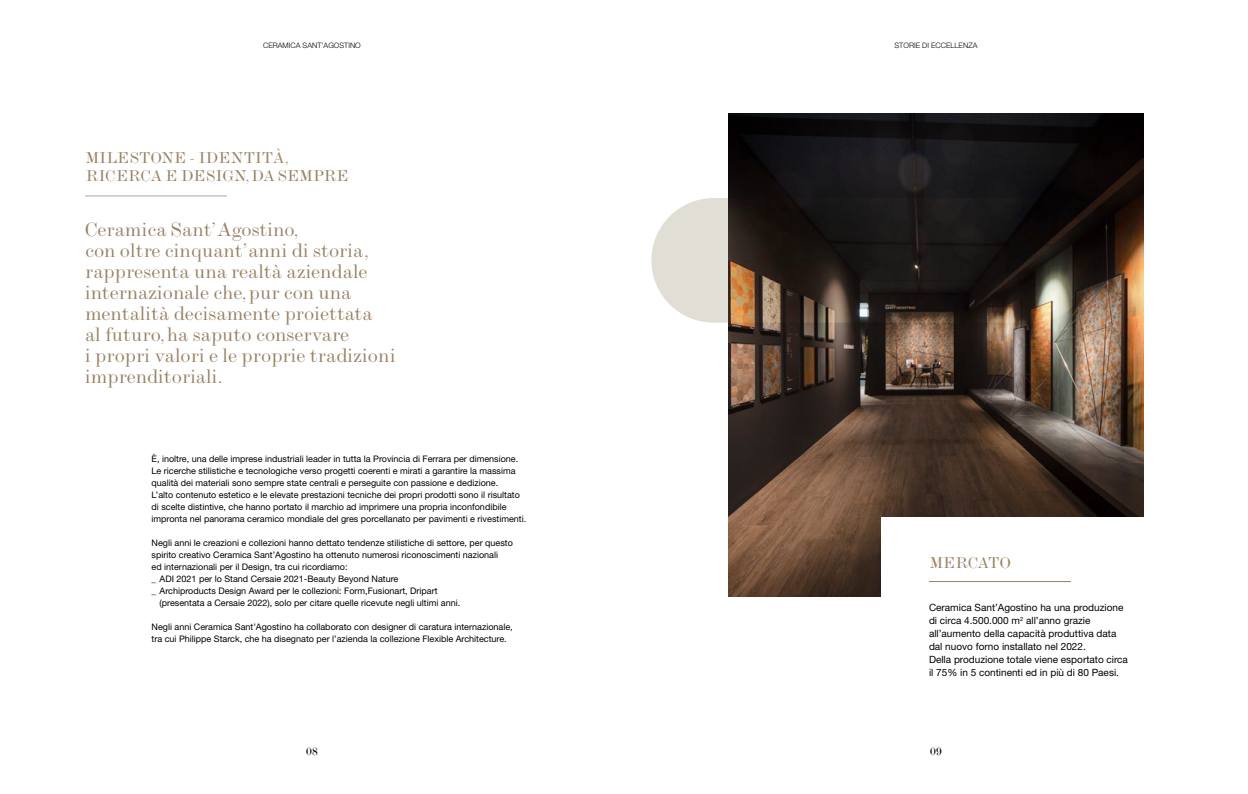
<style>
.page{position:relative;width:1248px;height:794px;background:#fff}
.page>*{position:absolute;margin:0;border:0;box-sizing:border-box;transform-origin:0 0}
.t1{font:20px/21px "Baron MT Modern Text";color:#998165}
.t2{font:16px/18px "Baron MT Modern Text";color:#998165}
.t3{font:11.4px "Baron MT Modern Text";color:#000}
.t4{font:10px/13px "Helvetica Neue LT Std";color:#000}
.t5{font:9px/12px "Helvetica Neue LT Std";color:#000}
.t6{font:300 7.5px "Helvetica Neue LT Std";color:#000}
</style>
<div class="page">
<img style="left:728px;top:113px;width:415px;height:484px">
<svg style="left:651px;top:198px;width:442px;height:125px"></svg>
<div style="left:880px;top:517px;width:301px;height:192px;background:#fff"></div>
<hr style="left:928px;top:581px;width:142px;height:1px;background:#998165">
<hr style="left:85px;top:196px;width:142px;height:1px;background:#b0ad9b">
<p class="t6" style="left:263px;top:41px;width:99px">CERAMICA SANT’AGOSTINO</p>
<p class="t6" style="left:894px;top:41px;width:84px">STORIE DI ECCELLENZA</p>
<h2 class="t2" style="left:86px;top:149px;width:264px">MILESTONE - IDENTITÀ,<br>RICERCA E DESIGN, DA SEMPRE</h2>
<p class="t1" style="left:85px;top:218px;width:312px">Ceramica Sant’Agostino,<br>con oltre cinquant’anni di storia, rappresenta una realtà aziendale internazionale che, pur con una mentalità decisamente proiettata<br>al futuro, ha saputo conservare<br>i propri valori e le proprie tradizioni imprenditoriali.</p>
<p class="t5" style="left:151px;top:452px;width:376px">È, inoltre, una delle imprese industriali leader in tutta la Provincia di Ferrara per dimensione.<br>Le ricerche stilistiche e tecnologiche verso progetti coerenti e mirati a garantire la massima qualità dei materiali sono sempre state centrali e perseguite con passione e dedizione.<br>L’alto contenuto estetico e le elevate prestazioni tecniche dei propri prodotti sono il risultato di scelte distintive, che hanno portato il marchio ad imprimere una propria inconfondibile impronta nel panorama ceramico mondiale del gres porcellanato per pavimenti e rivestimenti.</p>
<p class="t5" style="left:151px;top:536px;width:363px">Negli anni le creazioni e collezioni hanno dettato tendenze stilistiche di settore, per questo</p>
<p class="t5" style="left:151px;top:548px;width:348px">spirito creativo Ceramica Sant’Agostino ha ottenuto numerosi riconoscimenti nazionali</p>
<p class="t5" style="left:151px;top:560px;width:198px">ed internazionali per il Design, tra cui ricordiamo:</p>
<p class="t5" style="left:151px;top:572px;width:248px">_ ADI 2021 per lo Stand Cersaie 2021-Beauty Beyond Nature</p>
<p class="t5" style="left:151px;top:584px;width:287px">_ Archiproducts Design Award per le collezioni: Form,Fusionart, Dripart</p>
<p class="t5" style="left:159px;top:596px;width:302px">(presentata a Cersaie 2022), solo per citare quelle ricevute negli ultimi anni.</p>
<p class="t5" style="left:151px;top:620px;width:363px">Negli anni Ceramica Sant’Agostino ha collaborato con designer di caratura internazionale, tra cui Philippe Starck, che ha disegnato per l’azienda la collezione Flexible Architecture.</p>
<h2 class="t2" style="left:929px;top:554px;width:83px">MERCATO</h2>
<p class="t4" style="left:928px;top:600px;width:200px">Ceramica Sant’Agostino ha una produzione di circa 4.500.000 m<sup>2</sup> all’anno grazie all’aumento della capacità produttiva data dal nuovo forno installato nel 2022.<br>Della produzione totale viene esportato circa il 75% in 5 continenti ed in più di 80 Paesi.</p>
<p class="t3" style="left:306px;top:744px;width:13px">08</p>
<p class="t3" style="left:930px;top:744px;width:13px">09</p>
</div>
